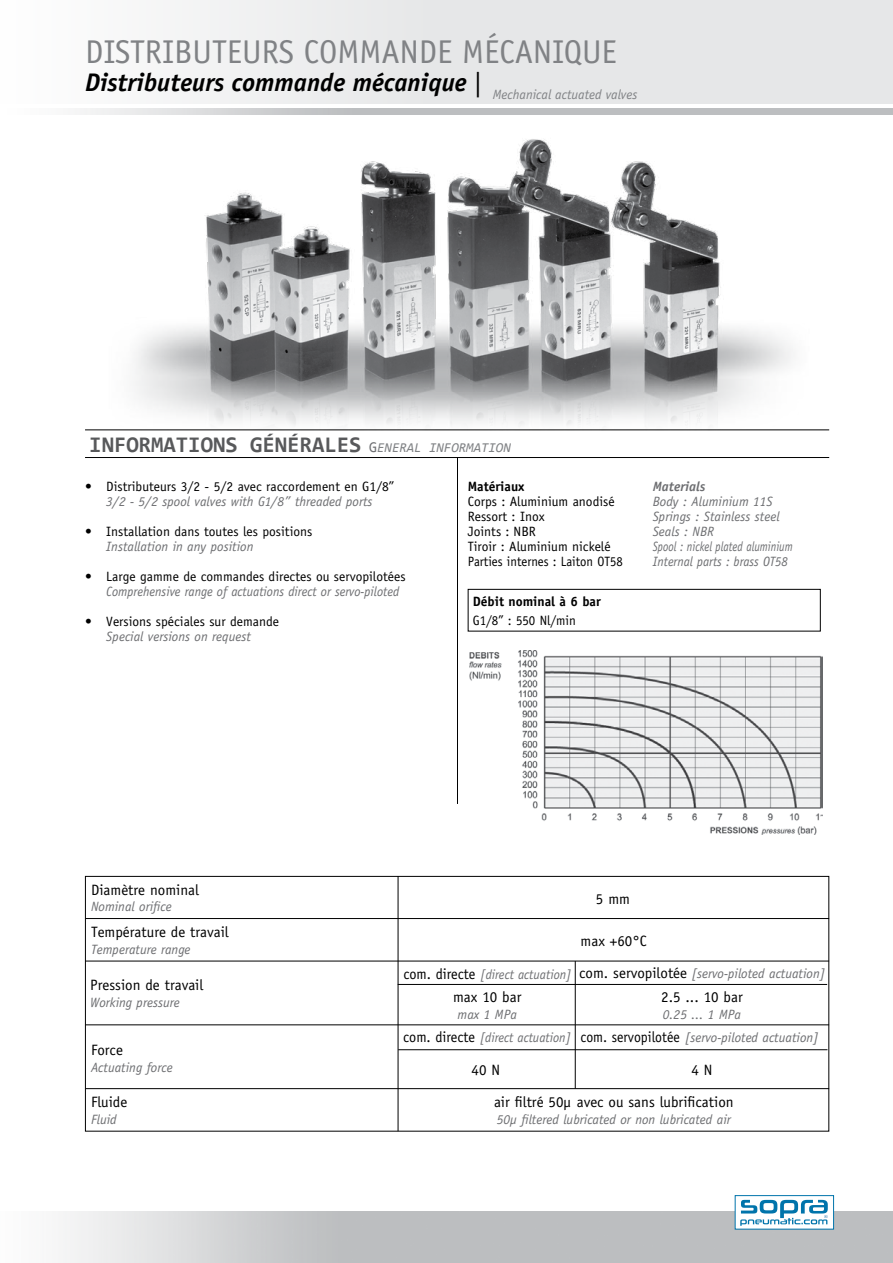
<style>
.page{position:relative;width:893px;height:1263px;background:#fff}
.page>*{position:absolute;margin:0;border:0;box-sizing:border-box;transform-origin:0 0}
.t1{font:33px "Officina Sans";color:#808285}
.t2{font:italic 700 25.5px "Officina Sans";color:#000}
.t3{font:700 22.5px "Consolas";color:#58595b}
.t4{font:15px "Officina Sans";color:#000}
.t5{font:italic 13.5px/15px "Officina Sans";color:#6d6e71}
.t6{font:13.5px/15px "Officina Sans";color:#000}
.t7{font:italic 13.5px "Officina Sans";color:#6d6e71;scale:.95 1}
.t8{font:700 13.5px "Officina Sans";color:#000}
.t9{font:13.5px "Officina Sans";color:#000;scale:.96 1}
.t10{font:italic 700 13.5px "Officina Sans";color:#6d6e71}
.s1{font-weight:400;font-style:normal}
.s2{font-weight:400;font-size:15px;color:#6d6e71}
.s3{font-weight:400;font-style:italic;font-size:13.5px;color:#808285}
.s4{font-style:normal;font-size:15px;color:#000}
</style>
<div class="page">
<img style="left:470px;top:651px;width:353px;height:184px">
<div style="left:0;top:0;width:893px;height:104px;background:linear-gradient(to right,#f8f8f8,#e0e1e2)"></div>
<hr style="left:892px;top:0;width:1px;height:104px;background:#e6e7e8">
<hr style="left:85px;top:457px;width:744px;height:1px;background:#000">
<hr style="left:85px;top:429px;width:744px;height:1px;background:#000">
<hr style="left:457px;top:457px;width:1px;height:347px;background:#000">
<div style="left:468px;top:589px;width:353px;height:42px;border:1px solid #000"></div>
<img style="left:63px;top:1212px;width:830px;height:51px">
<img style="left:96px;top:139px;width:723px;height:291px">
<div style="left:85px;top:876px;width:744px;height:255px;border:1px solid #000"></div>
<hr style="left:398px;top:876px;width:1px;height:255px;background:#000">
<hr style="left:85px;top:1024px;width:744px;height:1px;background:#000">
<hr style="left:85px;top:961px;width:744px;height:1px;background:#000">
<hr style="left:398px;top:984px;width:429px;height:1px;background:#000">
<hr style="left:398px;top:1049px;width:429px;height:1px;background:#000">
<hr style="left:85px;top:918px;width:744px;height:1px;background:#000">
<hr style="left:85px;top:1088px;width:744px;height:1px;background:#000">
<hr style="left:575px;top:961px;width:1px;height:64px;background:#000">
<hr style="left:575px;top:1025px;width:1px;height:64px;background:#000">
<div style="left:735px;top:1195px;width:98px;height:34px;background:#fff"></div>
<div style="left:735px;top:1195px;width:99px;height:34px;border:1px solid #0074ab"></div>
<svg style="left:740px;top:1200px;width:88px;height:26px"></svg>
<h1 class="t1" style="left:85px;top:33px;width:175px">Distri buteurs</h1>
<h1 class="t1" style="left:304px;top:33px;width:213px">commande mécani</h1>
<h1 class="t1" style="left:564px;top:33px;width:55px">qUe</h1>
<h2 class="t2" style="left:85px;top:67px;width:554px">Distributeurs commande mécanique <span class="s1">|</span> <sub>Mechanical</sub> <sub>actuated</sub> <sub>valves</sub></h2>
<h3 class="t3" style="left:89px;top:430px;width:423px">INFORMATIONS GÉNÉRALES <span class="s2">G</span><span class="s3">ENERAL INFORMATION</span></h3>
<p class="t6" style="left:85px;top:479px;width:311px">• Distributeurs 3/2 - 5/2 avec raccordement en G1/8”</p>
<p class="t5" style="left:106px;top:494px;width:268px">3/2 - 5/2 spool valves with G1/8” threaded ports</p>
<p class="t6" style="left:85px;top:524px;width:229px">• Installation dans toutes les positions</p>
<p class="t5" style="left:106px;top:539px;width:149px">Installation in any position</p>
<p class="t6" style="left:85px;top:569px;width:322px">• Large gamme de commandes directes ou servopilotées</p>
<p class="t7" style="left:106px;top:583px;width:310px">Comprehensive range of actuations direct or servo-piloted</p>
<p class="t6" style="left:85px;top:614px;width:195px">• Versions spéciales sur demande</p>
<p class="t5" style="left:106px;top:629px;width:146px">Special versions on request</p>
<p class="t8" style="left:468px;top:478px;width:58px">Matériaux</p>
<p class="t6" style="left:468px;top:494px;width:156px">Corps : Aluminium anodisé<br>Ressort : Inox<br>Joints : NBR<br>Tiroir : Aluminium nickelé<br>Parties internes : Laiton OT58</p>
<p class="t8" style="left:473px;top:593px;width:130px">débit nominal à 6 bar</p>
<p class="t9" style="left:473px;top:613px;width:109px">G1/8” : 550 Nl/min</p>
<p class="t10" style="left:653px;top:478px;width:54px">Materials</p>
<p class="t5" style="left:653px;top:494px;width:142px">Body : Aluminium 11S<br>Springs : Stainless steel<br>Seals : NBR<br>Spool : nickel plated aluminium<br>Internal parts : brass OT58</p>
<p class="t4" style="left:91px;top:881px;width:109px">Diamètre nominal</p>
<p class="t5" style="left:91px;top:899px;width:82px">Nominal orifice</p>
<p class="t4" style="left:596px;top:890px;width:36px">5 mm</p>
<p class="t4" style="left:91px;top:923px;width:139px">Température de travail</p>
<p class="t5" style="left:91px;top:942px;width:101px">Temperature range</p>
<p class="t4" style="left:581px;top:932px;width:68px">max +60°C</p>
<p class="t7" style="left:403px;top:966px;width:446px"><span class="s4">com. directe</span> [direct actuation] <span class="s4">com. servopilotée</span> [servo-piloted actuation]</p>
<p class="t4" style="left:90px;top:976px;width:115px">Pression de travail</p>
<p class="t5" style="left:90px;top:995px;width:91px">Working pressure</p>
<p class="t4" style="left:453px;top:988px;width:70px">max 10 bar</p>
<p class="t5" style="left:458px;top:1007px;width:61px">max 1 MPa</p>
<p class="t4" style="left:661px;top:988px;width:83px">2.5 ... 10 bar</p>
<p class="t5" style="left:663px;top:1007px;width:80px">0.25 ... 1 MPa</p>
<p class="t4" style="left:91px;top:1041px;width:33px">Force</p>
<p class="t5" style="left:91px;top:1059px;width:83px">Actuating force</p>
<p class="t4" style="left:91px;top:1093px;width:38px">Fluide</p>
<p class="t5" style="left:91px;top:1112px;width:27px">Fluid</p>
<p class="t7" style="left:403px;top:1030px;width:439px"><span class="s4">com. directe</span> [direct actuation] <span class="s4">com. servopilotée</span> [servo-piloted actuation]</p>
<p class="t4" style="left:472px;top:1061px;width:30px">40 N</p>
<p class="t4" style="left:691px;top:1061px;width:22px">4 N</p>
<p class="t4" style="left:494px;top:1093px;width:241px">air filtré 50µ avec ou sans lubrification</p>
<p class="t5" style="left:497px;top:1112px;width:235px">50µ filtered lubricated or non lubricated air</p>
</div>
